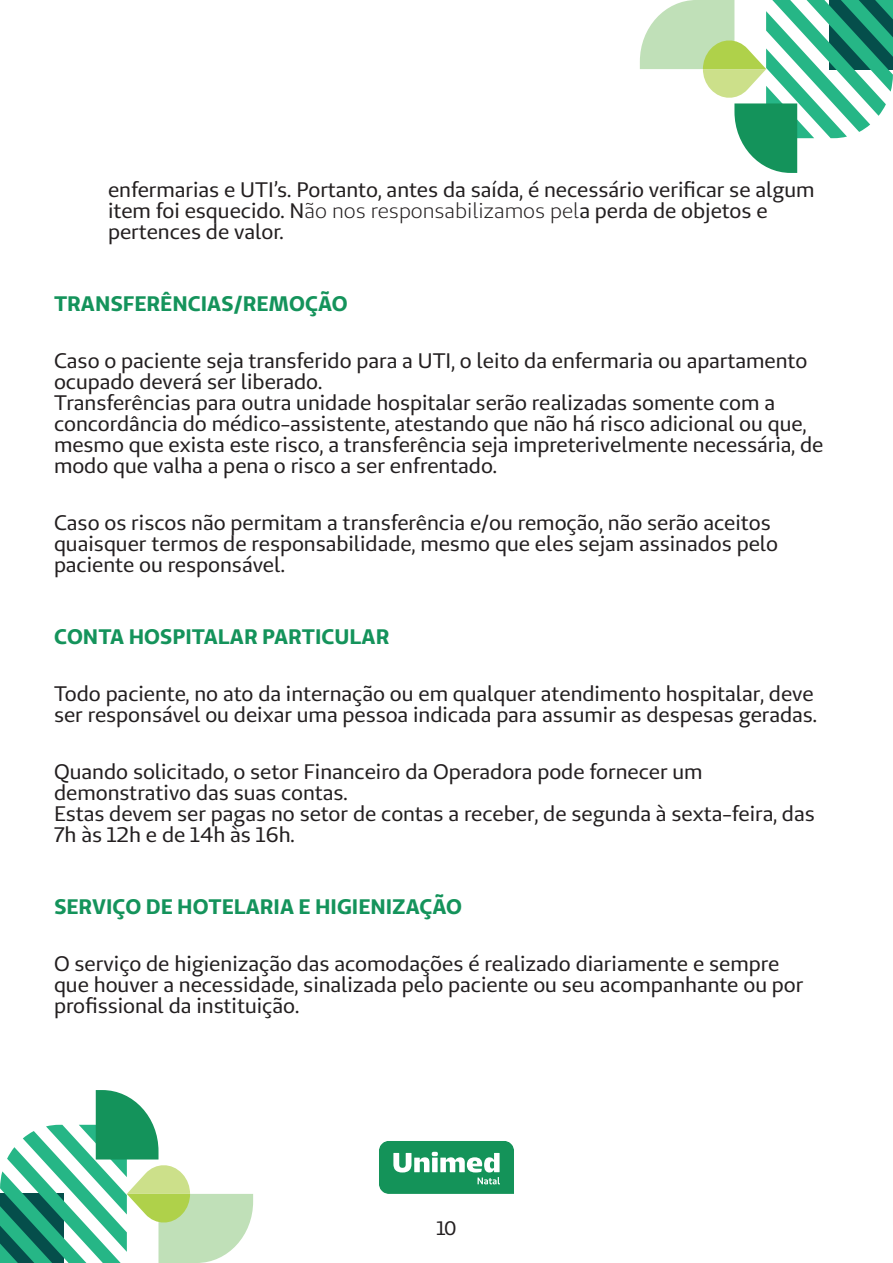
<style>
.page{position:relative;width:893px;height:1263px;background:#fff}
.page>*{position:absolute;margin:0;border:0;box-sizing:border-box;transform-origin:0 0}
.t1{font:21px/21px "Unimed Sans";color:#231f20}
.t2{font:700 21px "Unimed Sans";color:#14935b}
.t3{font:19.5px "Unimed Sans";color:#231f20}
.s1{font-style:inherit}
</style>
<div class="page">
<svg style="left:640px;top:0;width:253px;height:173px"></svg>
<svg style="left:0;top:1090px;width:253px;height:173px"></svg>
<svg style="left:379px;top:1141px;width:135px;height:53px;background:#3ea677"></svg>
<hr style="left:892px;top:1194px;width:1px;height:69px;background:#054e4b">
<svg style="left:892px;top:1206px;width:1px;height:57px"></svg>
<p class="t1" style="left:108px;top:179px;width:708px">enfermarias e UTI’s. Portanto, antes da saída, é necessário verificar se algum item foi esquecido. N<span class="s1">ão nos responsabilizamos pel</span>a perda de objetos e pertences de valor.</p>
<p class="t2" style="left:54px;top:290px;width:295px">TRANSFERÊNCIAS/REMOÇÃO</p>
<p class="t1" style="left:54px;top:350px;width:771px">Caso o paciente seja transferido para a UTI, o leito da enfermaria ou apartamento ocupado deverá ser liberado.<br>Transferências para outra unidade hospitalar serão realizadas somente com a concordância do médico-assistente, atestando que não há risco adicional ou que, mesmo que exista este risco, a transferência seja impreterivelmente necessária, de modo que valha a pena o risco a ser enfrentado.</p>
<p class="t1" style="left:54px;top:512px;width:726px">Caso os riscos não permitam a transferência e/ou remoção, não serão aceitos quaisquer termos de responsabilidade, mesmo que eles sejam assinados pelo paciente ou responsável.</p>
<p class="t2" style="left:54px;top:623px;width:337px">CONTA HOSPITALAR PARTICULAR</p>
<p class="t1" style="left:54px;top:683px;width:765px">Todo paciente, no ato da internação ou em qualquer atendimento hospitalar, deve ser responsável ou deixar uma pessoa indicada para assumir as despesas geradas.</p>
<p class="t1" style="left:54px;top:761px;width:762px">Quando solicitado, o setor Financeiro da Operadora pode fornecer um demonstrativo das suas contas.<br>Estas devem ser pagas no setor de contas a receber, de segunda à sexta-feira, das 7h às 12h e de 14h às 16h.</p>
<p class="t2" style="left:54px;top:893px;width:409px">SERVIÇO DE HOTELARIA E HIGIENIZAÇÃO</p>
<p class="t1" style="left:54px;top:953px;width:751px">O serviço de higienização das acomodações é realizado diariamente e sempre que houver a necessidade, sinalizada pelo paciente ou seu acompanhante ou por profissional da instituição.</p>
<p class="t3" style="left:437px;top:1216px;width:21px">10</p>
</div>
